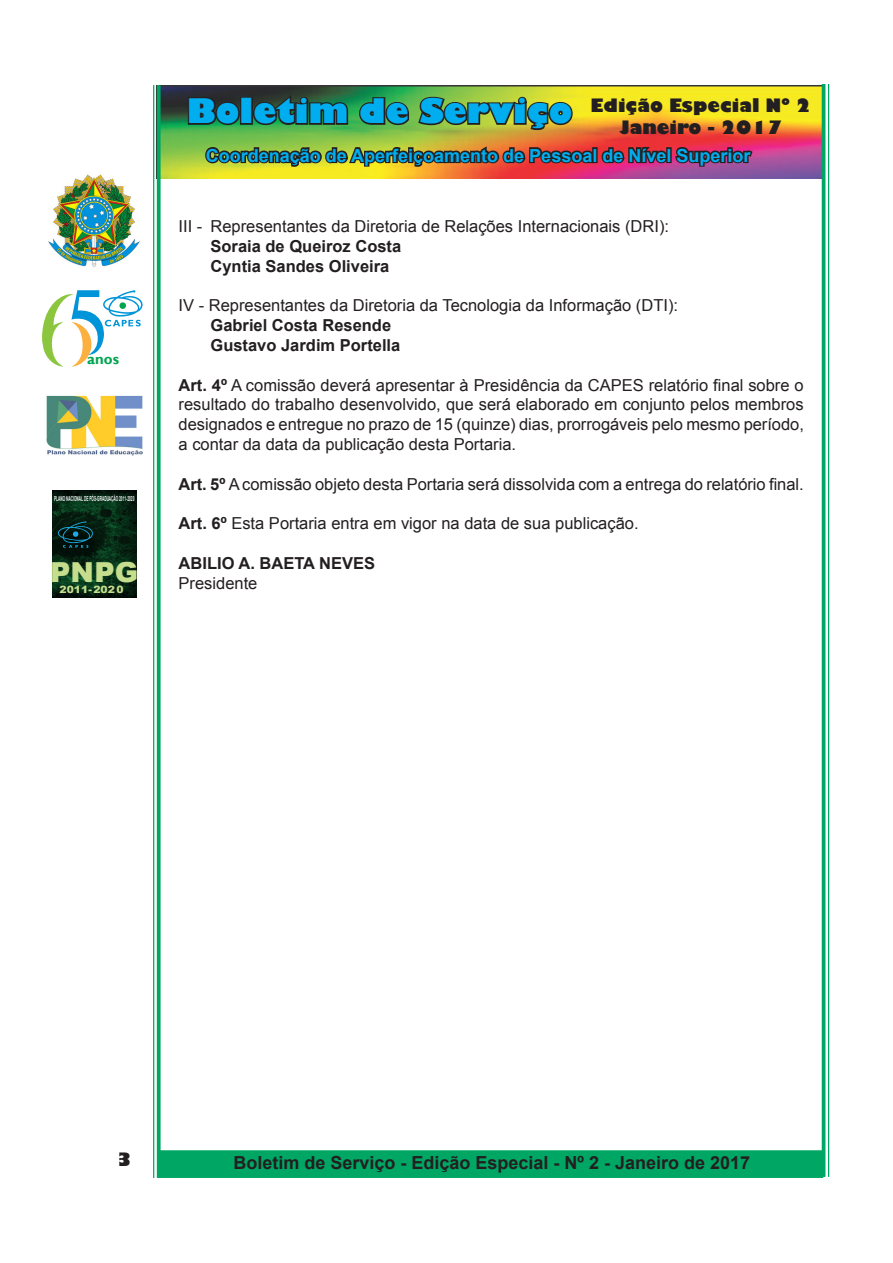
<style>
.page{position:relative;width:893px;height:1263px;background:#fff}
.page>*{position:absolute;margin:0;border:0;box-sizing:border-box;transform-origin:0 0}
.t1{font:800 33px "Gill Sans";color:#00aeef}
.t2{font:900 27.6px "Arial";color:#c5dd8c}
.t3{font:700 18px "Arial";color:#00aeef}
.t4{font:700 18px "Arial";color:#231f20}
.t5{font:800 18px/21.6px "Gill Sans";color:#231f20;text-align:center}
.texto_justificado_re{font:16.5px/19.8px "Arial";color:#231f20;text-align:justify}
.texto_justificado{font:700 16.5px "Arial";color:#231f20}
.tabela_texto_central{font:700 16.5px "Arial";color:#231f20}
.tabela_texto_central-2{font:16.5px "Arial";color:#231f20}
.t6{font:700 14.85px "Gill Sans";color:#00a54f}
.t7{font:900 10.05px "Arial";color:#c5dd8c;scale:1.08 1}
.t8{font:700 7.05px "Arial";color:#f2f3f4;scale:.46 1}
.s1{font-weight:700}
</style>
<div class="page">
<img style="left:161px;top:85px;width:661px;height:93px">
<div style="left:159px;top:1150px;width:664px;height:28px;background:#00a664;border:2px solid #00a664"></div>
<hr style="left:153px;top:85px;width:1px;height:1093px;background:#00a664">
<svg style="left:157px;top:85px;width:4px;height:1093px;background:#17ad71"></svg>
<hr style="left:822px;top:84px;width:3px;height:1093px;background:#00a664">
<hr style="left:828px;top:84px;width:1px;height:1093px;background:#00a664">
<img style="left:52px;top:491px;width:84px;height:106px">
<svg style="left:57px;top:521px;width:36px;height:27px"></svg>
<img style="left:186px;top:92px;width:568px;height:76px">
<img style="left:48px;top:174px;width:92px;height:93px">
<img style="left:46px;top:395px;width:97px;height:61px">
<svg style="left:42px;top:290px;width:101px;height:77px"></svg>
<p class="t6" style="left:87px;top:350px;width:33px">anos</p>
<p class="t8" style="left:54px;top:494px;width:176px">PLANO NACIONAL DE PÓS-GRADUAÇÃO 2011-2020</p>
<h2 class="t2" style="left:50px;top:552px;width:90px">PNPG</h2>
<p class="t7" style="left:60px;top:582px;width:61px">2011-2020</p>
<h1 class="t1" style="left:187px;top:90px;width:387px">Boletim de Serviço</h1>
<p class="t5" style="left:591px;top:96px;width:222px">Edição Especial Nº 2<br>Janeiro - 2017</p>
<p class="t3" style="left:206px;top:143px;width:546px">Coordenação de Aperfeiçoamento de Pessoal de Nível Superior</p>
<p class="texto_justificado_re" style="left:179px;top:217px;width:492px">III - Representantes da Diretoria de Relações Internacionais (DRI):</p>
<p class="texto_justificado" style="left:211px;top:235px;width:192px">Soraia de Queiroz Costa</p>
<p class="texto_justificado" style="left:211px;top:255px;width:180px">Cyntia Sandes Oliveira</p>
<p class="texto_justificado_re" style="left:179px;top:296px;width:501px">IV - Representantes da Diretoria da Tecnologia da Informação (DTI):</p>
<p class="texto_justificado" style="left:211px;top:314px;width:182px">Gabriel Costa Resende</p>
<p class="texto_justificado" style="left:211px;top:334px;width:191px">Gustavo Jardim Portella</p>
<p class="texto_justificado_re" style="left:179px;top:375px;width:627px"><span class="s1">Art. 4º</span> A comissão deverá apresentar à Presidência da CAPES relatório final sobre o resultado do trabalho desenvolvido, que será elaborado em conjunto pelos membros designados e entregue no prazo de 15 (quinze) dias, prorrogáveis pelo mesmo período, a contar da data da publicação desta Portaria.</p>
<p class="texto_justificado_re" style="left:179px;top:474px;width:627px"><span class="s1">Art. 5º</span> A comissão objeto desta Portaria será dissolvida com a entrega do relatório final.</p>
<p class="texto_justificado_re" style="left:179px;top:514px;width:461px"><span class="s1">Art. 6º</span> Esta Portaria entra em vigor na data de sua publicação.</p>
<p class="tabela_texto_central" style="left:179px;top:552px;width:198px">ABILIO A. BAETA NEVES</p>
<p class="tabela_texto_central-2" style="left:179px;top:572px;width:80px">Presidente</p>
<p class="t5" style="left:116px;top:1150px;width:17px">3</p>
<p class="t4" style="left:233px;top:1150px;width:518px">Boletim de Serviço - Edição Especial - Nº 2 - Janeiro de 2017</p>
</div>
